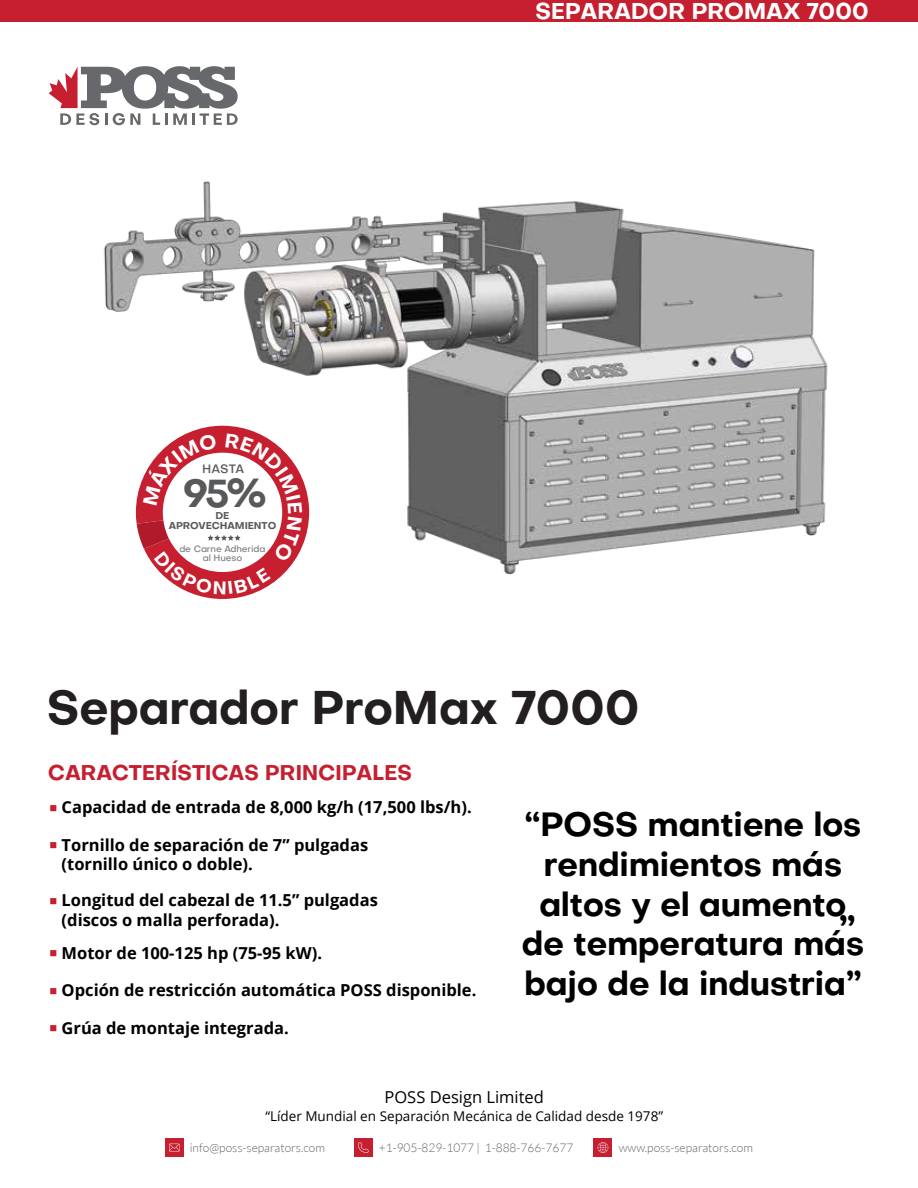
<style>
.page{position:relative;width:918px;height:1188px;background:#fff}
.page>*{position:absolute;margin:0;border:0;box-sizing:border-box;transform-origin:0 0}
.t1{font:700 46.5px "Objective";letter-spacing:-.015em;color:#231f20}
.t2{font:700 38.4px "Objective";color:#58595b}
.t3{font:700 34.95px "Objective";color:#000}
.t4{font:700 33px/39.6px "Objective";letter-spacing:-.02em;color:#000;text-align:center}
.t5{font:700 22.5px "Objective";letter-spacing:-.015em;color:#fff}
.t6{font:700 21px "Objective";letter-spacing:-.015em;color:#c51f30}
.t7{font:700 16.5px/19.8px "Open Sans";color:#000}
.t8{font:16.5px "Open Sans";color:#000}
.t9{font:13.5px "Open Sans";color:#000}
.t10{font:300 12px "Lato";color:#67686b}
.t11{font:500 12px "Objective";color:#58595b}
.t12{font:10.5px "Wingdings";color:#c51f30}
.t13{font:700 9.75px/10.5px "Objective";letter-spacing:-.005em;color:#58595b;text-align:center}
.t14{font:500 9px/9px "Objective";letter-spacing:-.01em;color:#808285;text-align:center}
.s1{color:#c51f30}
</style>
<div class="page">
<div style="left:0;top:0;width:918px;height:22px;background:#c51f30"></div>
<svg style="left:49px;top:66px;width:189px;height:59px"></svg>
<img style="left:104px;top:181px;width:724px;height:394px">
<div style="left:354px;top:1138px;width:18px;height:19px;background:#c51f30"></div>
<svg style="left:358px;top:1142px;width:11px;height:11px"></svg>
<div style="left:165px;top:1138px;width:19px;height:19px;background:#c51f30"></div>
<div style="left:594px;top:1138px;width:18px;height:19px;background:#c51f30"></div>
<svg style="left:169px;top:1144px;width:11px;height:8px"></svg>
<svg style="left:598px;top:1142px;width:10px;height:11px"></svg>
<svg style="left:136px;top:426px;width:173px;height:173px"></svg>
<p class="t11" style="left:202px;top:460px;width:44px">HASTA</p>
<p class="t13" style="left:169px;top:510px;width:109px">DE<br>APROVECHAMIENTO</p>
<p class="t14" style="left:179px;top:544px;width:88px">de Carne Adherida al Hueso</p>
<h2 class="t2" style="left:183px;top:466px;width:86px">95%</h2>
<h3 class="t5" style="left:535px;top:-5px;width:336px">SEPARADOR PROMAX 7000</h3>
<h1 class="t1" style="left:46px;top:674px;width:595px">Separador ProMax 7000</h1>
<p class="t6" style="left:48px;top:758px;width:366px">CARACTERÍSTICAS PRINCIPALES</p>
<p class="t7" style="left:50px;top:797px;width:424px"><span class="s1">■</span> Capacidad de entrada de 8,000 kg/h (17,500 lbs/h).</p>
<p class="t7" style="left:62px;top:834px;width:308px;text-indent:-12px"><span class="s1">■</span> Tornillo de separación de 7” pulgadas (tornillo único o doble).</p>
<p class="t7" style="left:62px;top:890px;width:318px;text-indent:-12px"><span class="s1">■</span> Longitud del cabezal de 11.5” pulgadas (discos o malla perforada).</p>
<p class="t7" style="left:50px;top:942px;width:274px"><span class="s1">■</span> Motor de 100-125 hp (75-95 kW).</p>
<p class="t7" style="left:50px;top:980px;width:428px"><span class="s1">■</span> Opción de restricción automática POSS disponible.</p>
<p class="t12" style="left:50px;top:1023px;width:9px">■</p>
<p class="t7" style="left:62px;top:1017px;width:229px">Grúa de montaje integrada.</p>
<h3 class="t4" style="left:522px;top:804px;width:344px">“POSS mantiene los rendimientos más altos y el aumento de temperatura más bajo de la industria”</h3>
<h3 class="t3" style="left:839px;top:903px;width:19px">”</h3>
<p class="t8" style="left:385px;top:1086px;width:161px">POSS Design Limited</p>
<p class="t9" style="left:265px;top:1107px;width:399px">“Líder Mundial en Separación Mecánica de Calidad desde 1978”</p>
<p class="t10" style="left:190px;top:1141px;width:137px">info@poss-separators.com</p>
<p class="t10" style="left:379px;top:1141px;width:196px">+1-905-829-1077 | 1-888-766-7677</p>
<p class="t10" style="left:619px;top:1141px;width:136px">www.poss-separators.com</p>
</div>
